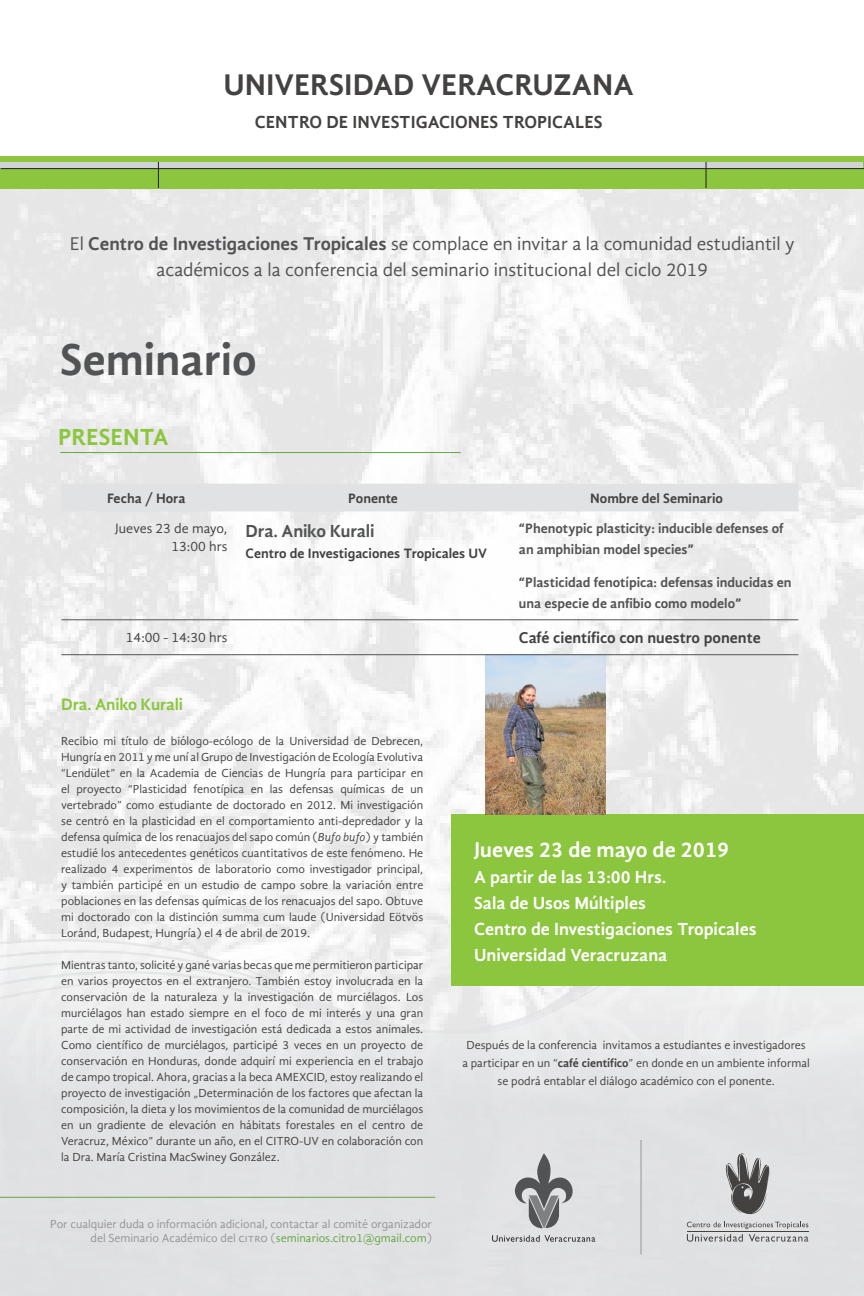
<style>
.page{position:relative;width:864px;height:1296px;background:#fff}
.page>*{position:absolute;margin:0;border:0;box-sizing:border-box;transform-origin:0 0}
.t1{font:700 46px "Gandhi Sans";color:#525355}
.t2{font:700 30.8px "Gandhi Sans";color:#444241}
.t3{font:700 24px "Gandhi Sans";color:#8bc63e}
.t4{font:700 22px "Gandhi Sans";color:#fff}
.t5{font:19px/25.3px "Gandhi Sans";color:#525355;text-align:center}
.t6{font:700 18px "Gandhi Sans";color:#fff}
.t7{font:700 18px "Gandhi Sans";color:#444241}
.t8{font:700 18px "Gandhi Sans";letter-spacing:-.01em;color:#525355}
.t9{font:700 17px "Gandhi Sans";letter-spacing:-.01em;color:#8bc63e}
.t10{font:700 16px "Gandhi Sans";color:#444241}
.t11{font:700 14px/21px "Gandhi Sans";color:#525355}
.t12{font:700 14px "Gandhi Sans";color:#444241}
.t13{font:14px/18px "Gandhi Sans";color:#444241;text-align:right}
.t14{font:12px/16px "Gandhi Sans";color:#444241;text-align:justify}
.t15{font:12px/14.4px "Gandhi Sans";color:#939598;text-align:right}
.s1{font-weight:700}
.s2{font-style:italic}
.s3{color:#64a743}
</style>
<div class="page">
<img style="left:0;top:188px;width:864px;height:691px">
<div style="left:0;top:156px;width:864px;height:32px;background:#8bc63e"></div>
<div style="left:1px;top:162px;width:862px;height:6px;background:#d1d2d4"></div>
<hr style="left:1px;top:168px;width:863px;height:1px;background:#231f20">
<svg style="left:706px;top:162px;width:1px;height:26px"></svg>
<svg style="left:158px;top:162px;width:1px;height:26px"></svg>
<div style="left:0;top:1034px;width:864px;height:262px;background:#e1e2e3"></div>
<svg style="left:0;top:879px;width:864px;height:10px;fill:#f6f6f6"></svg>
<svg style="left:0;top:889px;width:864px;height:144px;fill:#eeeeef"></svg>
<div style="left:451px;top:814px;width:412px;height:171px;background:#8bc63e"></div>
<hr style="left:60px;top:452px;width:401px;height:1px;background:#64a743">
<hr style="left:0;top:1197px;width:435px;height:1px;background:#64a743">
<svg style="left:515px;top:1153px;width:59px;height:75px;background:#a9aaac"></svg>
<svg style="left:492px;top:1235px;width:103px;height:7px"></svg>
<svg style="left:687px;top:1153px;width:121px;height:89px;background:#c3c3c4"></svg>
<hr style="left:641px;top:1140px;width:1px;height:115px;background:#939598">
<img style="left:485px;top:655px;width:120px;height:159px">
<div style="left:61px;top:484px;width:737px;height:27px;background:#e1e2e4"></div>
<hr style="left:61px;top:619px;width:170px;height:1px;background:#525355">
<hr style="left:231px;top:619px;width:284px;height:1px;background:#525355">
<hr style="left:515px;top:619px;width:283px;height:1px;background:#525355">
<hr style="left:61px;top:654px;width:170px;height:1px;background:#525355">
<hr style="left:231px;top:654px;width:284px;height:1px;background:#525355">
<hr style="left:515px;top:654px;width:283px;height:1px;background:#525355">
<h2 class="t2" style="left:224px;top:66px;width:412px">UNIVERSIDAD VERACRUZANA</h2>
<h3 class="t7" style="left:255px;top:111px;width:349px">CENTRO DE INVESTIGACIONES TROPICALES</h3>
<p class="t5" style="left:70px;top:231px;width:726px">El <span class="s1">Centro de Investigaciones Tropicales</span> se complace en invitar a la comunidad estudiantil y académicos a la conferencia del seminario institucional del ciclo 2019</p>
<p class="t1" style="left:60px;top:333px;width:198px">Seminario</p>
<p class="t3" style="left:58px;top:423px;width:112px">PRESENTA</p>
<p class="t12" style="left:107px;top:490px;width:80px">Fecha / Hora</p>
<p class="t12" style="left:348px;top:490px;width:51px">Ponente</p>
<p class="t12" style="left:590px;top:490px;width:134px">Nombre del Seminario</p>
<p class="t13" style="left:115px;top:520px;width:114px">Jueves 23 de mayo,<br>13:00 hrs</p>
<p class="t8" style="left:246px;top:520px;width:130px">Dra. Aniko Kurali</p>
<p class="t11" style="left:519px;top:518px;width:266px">“Phenotypic plasticity: inducible defenses of an amphibian model species”</p>
<p class="t11" style="left:519px;top:572px;width:274px">“Plasticidad fenotípica: defensas inducidas en una especie de anfibio como modelo”</p>
<p class="t12" style="left:246px;top:545px;width:243px">Centro de Investigaciones Tropicales UV</p>
<p class="t13" style="left:126px;top:628px;width:103px">14:00 - 14:30 hrs</p>
<p class="t10" style="left:519px;top:629px;width:243px">Café científico con nuestro ponente</p>
<p class="t9" style="left:61px;top:695px;width:123px">Dra. Aniko Kurali</p>
<p class="t14" style="left:61px;top:733px;width:364px">Recibio mi título de biólogo-ecólogo de la Universidad de Debrecen, Hungría en 2011 y me uní al Grupo de Investigación de Ecología Evolutiva “Lendület” en la Academia de Ciencias de Hungría para participar en el proyecto “Plasticidad fenotípica en las defensas químicas de un vertebrado” como estudiante de doctorado en 2012. Mi investigación se centró en la plasticidad en el comportamiento anti-depredador y la defensa química de los renacuajos del sapo común (<span class="s2">Bufo bufo</span>) y también estudié los antecedentes genéticos cuantitativos de este fenómeno. He realizado 4 experimentos de laboratorio como investigador principal, y también participé en un estudio de campo sobre la variación entre poblaciones en las defensas químicas de los renacuajos del sapo. Obtuve mi doctorado con la distinción summa cum laude (Universidad Eötvös Loránd, Budapest, Hungría) el 4 de abril de 2019.</p>
<p class="t14" style="left:61px;top:957px;width:364px">Mientras tanto, solicité y gané varias becas que me permitieron participar en varios proyectos en el extranjero. También estoy involucrada en la conservación de la naturaleza y la investigación de murciélagos. Los murciélagos han estado siempre en el foco de mi interés y una gran parte de mi actividad de investigación está dedicada a estos animales.<br>Como científico de murciélagos, participé 3 veces en un proyecto de conservación en Honduras, donde adquirí mi experiencia en el trabajo de campo tropical. Ahora, gracias a la beca AMEXCID, estoy realizando el proyecto de investigación „Determinación de los factores que afectan la composición, la dieta y los movimientos de la comunidad de murciélagos en un gradiente de elevación en hábitats forestales en el centro de Veracruz, México” durante un año, en el CITRO-UV en colaboración con la Dra. María Cristina MacSwiney González.</p>
<p class="t15" style="left:50px;top:1217px;width:383px">Por cualquier duda o información adicional, contactar al comité organizador del Seminario Académico del citro (<span class="s3">seminarios.citro1@gmail.com</span>)</p>
<p class="t4" style="left:474px;top:837px;width:257px">Jueves 23 de mayo de 2019</p>
<p class="t6" style="left:474px;top:866px;width:194px">A partir de las 13:00 Hrs.</p>
<p class="t6" style="left:474px;top:892px;width:173px">Sala de Usos Múltiples</p>
<p class="t6" style="left:474px;top:918px;width:284px">Centro de Investigaciones Tropicales</p>
<p class="t6" style="left:474px;top:944px;width:195px">Universidad Veracruzana</p>
<p class="t14" style="left:462px;top:1036px;width:349px;line-height:18px;text-align:center">Después de la conferencia invitamos a estudiantes e investigadores a participar en un “<span class="s1">café científico</span>” en donde en un ambiente informal se podrá entablar el diálogo académico con el ponente.</p>
</div>
